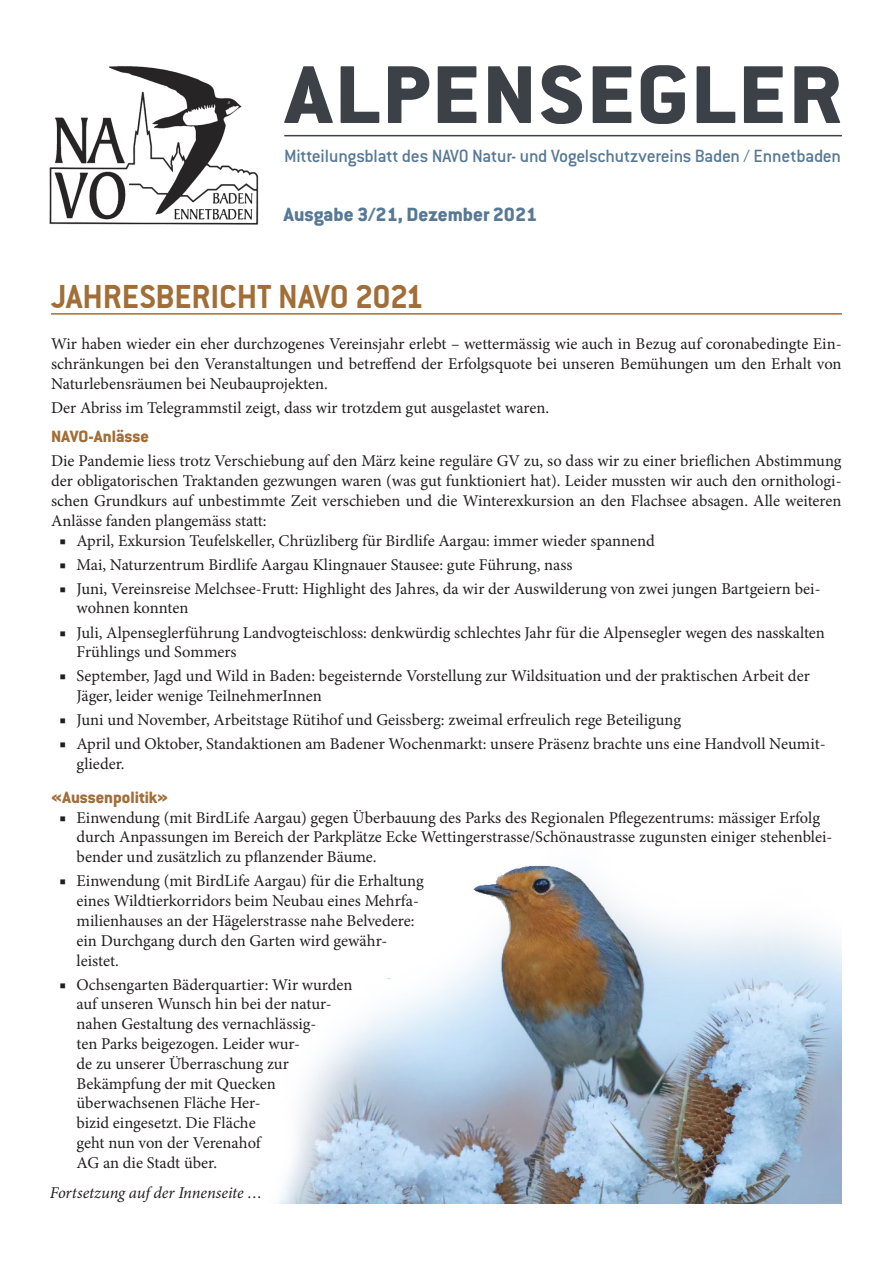
<style>
.page{position:relative;width:893px;height:1263px;background:#fff}
.page>*{position:absolute;margin:0;border:0;box-sizing:border-box;transform-origin:0 0}
.Title_Level_1{font:700 90px "Conduit ITC Extra";letter-spacing:.02em;color:#3c4047;scale:1.07 1}
.Title_Level_1-2{font:36px "Conduit ITCTT Bold";color:#a26e38}
.t1{font:700 21px "Conduit ITC Extra";color:#587995}
.t2{font:19.5px "Conduit ITC Medium";letter-spacing:-.015em;color:#587995}
.Title_Level_3__in_Bo{font:700 18px "Conduit ITC Extra";color:#a26e38}
.Body{font:16.5px/19.8px "Minion Pro";color:#231f20}
.Body-2{font:italic 16.5px "Minion Pro";letter-spacing:-.005em;color:#231f20}
</style>
<div class="page">
<img style="left:278px;top:865px;width:564px;height:338px">
<hr style="left:284px;top:135px;width:558px;height:1px;background:#3c4047">
<img style="left:49px;top:66px;width:210px;height:159px">
<hr style="left:51px;top:313px;width:791px;height:2px;background:#a26e38">
<p class="Title_Level_1" style="left:284px;top:40px;width:523px">ALPENSEGLER</p>
<p class="t2" style="left:284px;top:144px;width:558px">Mitteilungsblatt des NAVO Natur- und Vogelschutzvereins Baden / Ennetbaden</p>
<p class="t1" style="left:284px;top:202px;width:255px">Ausgabe 3/21, Dezember 2021</p>
<p class="Title_Level_1-2" style="left:51px;top:275px;width:374px">JAHRESBERICHT NAVO 2021</p>
<p class="Body" style="left:51px;top:334px;width:792px;text-align:justify">Wir haben wieder ein eher durchzogenes Vereinsjahr erlebt – wettermässig wie auch in Bezug auf coronabedingte Ein&shy;schränkungen bei den Veranstaltungen und betreffend der Erfolgsquote bei unseren Bemühungen um den Erhalt von Naturlebensräumen bei Neubauprojekten.</p>
<p class="Body" style="left:51px;top:398px;width:500px">Der Abriss im Telegrammstil zeigt, dass wir trotzdem gut ausgelastet waren.</p>
<p class="Title_Level_3__in_Bo" style="left:51px;top:426px;width:99px">NAVO-Anlässe</p>
<p class="Body" style="left:51px;top:451px;width:792px;text-align:justify">Die Pandemie liess trotz Verschiebung auf den März keine reguläre GV zu, so dass wir zu einer brieflichen Abstimmung der obligatorischen Traktanden gezwungen waren (was gut funktioniert hat). Leider mussten wir auch den ornithologi&shy;schen Grundkurs auf unbestimmte Zeit verschieben und die Winterexkursion an den Flachsee absagen. Alle weiteren Anlässe fanden plangemäss statt:</p>
<p class="Body" style="left:60px;top:530px;width:597px">■ April, Exkursion Teufelskeller, Chrüzliberg für Birdlife Aargau: immer wieder spannend</p>
<p class="Body" style="left:60px;top:554px;width:514px">■ Mai, Naturzentrum Birdlife Aargau Klingnauer Stausee: gute Führung, nass</p>
<p class="Body" style="left:77px;top:578px;width:745px;text-indent:-17px">■ Juni, Vereinsreise Melchsee-Frutt: Highlight des Jahres, da wir der Auswilderung von zwei jungen Bartgeiern bei&shy;wohnen konnten</p>
<p class="Body" style="left:77px;top:622px;width:750px;text-indent:-17px">■ Juli, Alpenseglerführung Landvogteischloss: denkwürdig schlechtes Jahr für die Alpensegler wegen des nasskalten<br>Frühlings und Sommers</p>
<p class="Body" style="left:77px;top:666px;width:735px;text-indent:-17px">■ September, Jagd und Wild in Baden: begeisternde Vorstellung zur Wildsituation und der praktischen Arbeit der<br>Jäger, leider wenige TeilnehmerInnen</p>
<p class="Body" style="left:60px;top:710px;width:623px">■ Juni und November, Arbeitstage Rütihof und Geissberg: zweimal erfreulich rege Beteiligung</p>
<p class="Body" style="left:77px;top:734px;width:750px;text-indent:-17px">■ April und Oktober, Standaktionen am Badener Wochenmarkt: unsere Präsenz brachte uns eine Handvoll Neumit&shy;glieder.</p>
<p class="Title_Level_3__in_Bo" style="left:51px;top:786px;width:119px">«Aussenpolitik»</p>
<p class="Body" style="left:77px;top:807px;width:757px;text-indent:-17px">■ Einwendung (mit BirdLife Aargau) gegen Überbauung des Parks des Regionalen Pflegezentrums: mässiger Erfolg durch Anpassungen im Bereich der Parkplätze Ecke Wettingerstrasse/Schönaustrasse zugunsten einiger stehenblei&shy;bender und zusätzlich zu pflanzender Bäume.</p>
<p class="Body" style="left:77px;top:871px;width:349px;text-indent:-17px">■ Einwendung (mit BirdLife Aargau) für die Erhaltung eines Wildtierkorridors beim Neubau eines Mehrfa&shy;milienhauses an der Hägelerstrasse nahe Belvedere: ein Durchgang durch den Garten wird gewähr&shy;leistet.</p>
<p class="Body" style="left:77px;top:974px;width:278px;text-indent:-17px">■ Ochsengarten Bäderquartier: Wir wurden auf unseren Wunsch hin bei der natur&shy;nahen Gestaltung des vernachlässig-<br>ten Parks beigezogen. Leider wur-<br>de zu unserer Überraschung zur<br>Bekämpfung der mit Quecken überwachsenen Fläche Her-<br>bizid eingesetzt. Die Fläche<br>geht nun von der Verenahof<br>AG an die Stadt über.</p>
<p class="Body-2" style="left:50px;top:1181px;width:214px">Fortsetzung auf der Innenseite …</p>
</div>
